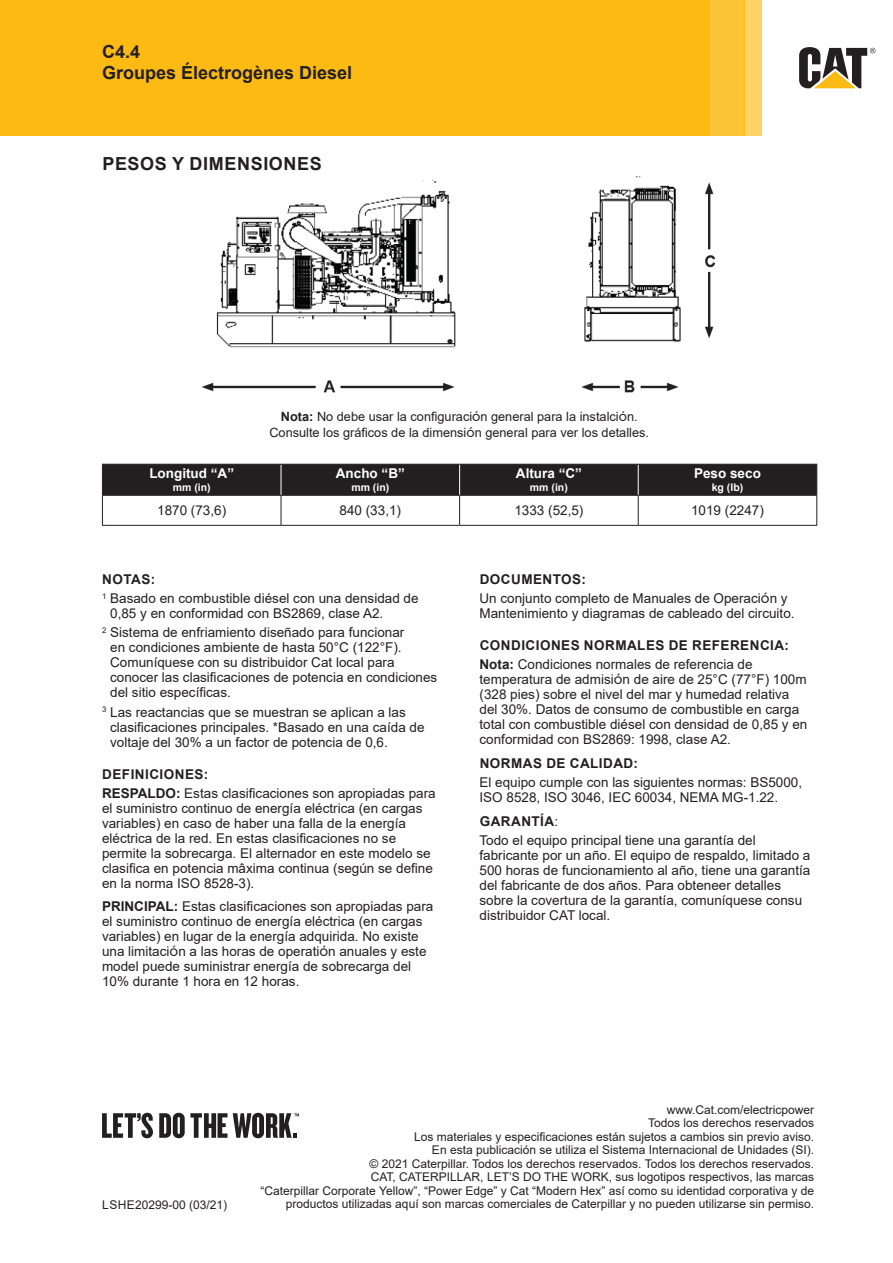
<style>
.page{position:relative;width:893px;height:1263px;background:#fff}
.page>*{position:absolute;margin:0;border:0;box-sizing:border-box;transform-origin:0 0}
._12_pt_headings{font:700 18px/21px "Arial";color:#231f20}
._12_pt_headings-2{font:700 18px "Arial";letter-spacing:.035em;color:#231f20}
.t1{font:13.5px/15px "Arial";color:#231f20}
.t2{font:700 13.5px "Arial";letter-spacing:.035em;color:#231f20}
.t3{font:700 13.5px "Arial";color:#fff}
.t4{font:12.75px/15.3px "Arial";color:#231f20;text-align:center}
.t5{font:12px/13.5px "Arial";color:#231f20;text-align:right}
.t6{font:700 10.5px "Arial";color:#fff}
.s1{font-weight:700}
.s2{font-weight:400}
</style>
<div class="page">
<div style="left:0;top:0;width:710px;height:136px;background:#fcba13"></div>
<div style="left:710px;top:0;width:34px;height:136px;background:#fcc437"></div>
<div style="left:744px;top:0;width:17px;height:136px;background:#fdd266"></div>
<svg style="left:799px;top:47px;width:76px;height:41px"></svg>
<div style="left:103px;top:465px;width:713px;height:30px;background:#231f20"></div>
<hr style="left:281px;top:495px;width:1px;height:30px;background:#231f20">
<hr style="left:459px;top:495px;width:1px;height:30px;background:#231f20">
<hr style="left:638px;top:495px;width:1px;height:30px;background:#231f20">
<hr style="left:281px;top:465px;width:1px;height:30px;background:#fff">
<hr style="left:459px;top:465px;width:1px;height:30px;background:#fff">
<hr style="left:638px;top:465px;width:1px;height:30px;background:#fff">
<hr style="left:103px;top:495px;width:178px;height:1px;background:#231f20">
<hr style="left:281px;top:495px;width:179px;height:1px;background:#231f20">
<hr style="left:460px;top:495px;width:178px;height:1px;background:#231f20">
<hr style="left:638px;top:495px;width:178px;height:1px;background:#231f20">
<hr style="left:102px;top:464px;width:179px;height:1px;background:#231f20">
<hr style="left:102px;top:465px;width:1px;height:30px;background:#231f20">
<hr style="left:281px;top:464px;width:179px;height:1px;background:#231f20">
<hr style="left:460px;top:464px;width:178px;height:1px;background:#231f20">
<hr style="left:638px;top:464px;width:179px;height:1px;background:#231f20">
<hr style="left:816px;top:465px;width:1px;height:30px;background:#231f20">
<hr style="left:102px;top:495px;width:1px;height:30px;background:#231f20">
<hr style="left:816px;top:495px;width:1px;height:30px;background:#231f20">
<hr style="left:102px;top:525px;width:179px;height:1px;background:#231f20">
<hr style="left:281px;top:525px;width:179px;height:1px;background:#231f20">
<hr style="left:460px;top:525px;width:178px;height:1px;background:#231f20">
<hr style="left:638px;top:525px;width:179px;height:1px;background:#231f20">
<svg style="left:102px;top:1113px;width:51px;height:25px"></svg>
<svg style="left:159px;top:1113px;width:68px;height:25px"></svg>
<svg style="left:233px;top:1113px;width:66px;height:25px"></svg>
<img style="left:202px;top:176px;width:514px;height:217px">
<h1 class="_12_pt_headings" style="left:102px;top:41px;width:252px">C4.4<br>Groupes Électrogènes Diesel</h1>
<p class="_12_pt_headings-2" style="left:102px;top:151px;width:221px">PESOS Y DIMENSIONES</p>
<p class="t3" style="left:149px;top:464px;width:86px">Longitud “A”</p>
<p class="t6" style="left:173px;top:480px;width:39px">mm (in)</p>
<p class="t4" style="left:269px;top:409px;width:381px"><span class="s1">Nota:</span> No debe usar la configuraciÓn general para la instalciÓn.<br>Consulte los gráficos de la dimensiÓn general para ver los detalles.</p>
<p class="t3" style="left:336px;top:464px;width:70px">Ancho “B”</p>
<p class="t6" style="left:351px;top:480px;width:39px">mm (in)</p>
<p class="t3" style="left:516px;top:464px;width:68px">Altura “C”</p>
<p class="t6" style="left:530px;top:480px;width:39px">mm (in)</p>
<p class="t3" style="left:694px;top:464px;width:68px">Peso seco</p>
<p class="t6" style="left:712px;top:480px;width:33px">kg (lb)</p>
<p class="t1" style="left:157px;top:503px;width:71px">1870 (73,6)</p>
<p class="t1" style="left:340px;top:503px;width:63px">840 (33,1)</p>
<p class="t1" style="left:514px;top:503px;width:71px">1333 (52,5)</p>
<p class="t1" style="left:691px;top:503px;width:74px">1019 (2247)</p>
<p class="t2" style="left:102px;top:570px;width:54px">NOTAS:</p>
<p class="t1" style="left:110px;top:591px;width:310px;text-indent:-8px"><sup>1</sup> Basado en combustible diésel con una densidad de<br>0,85 y en conformidad con BS2869, clase A2.</p>
<p class="t1" style="left:110px;top:625px;width:329px;text-indent:-8px"><sup>2</sup> Sistema de enfriamiento diseñado para funcionar<br>en condiciones ambiente de hasta 50°C (122°F).<br>Comuníquese con su distribuidor Cat local para conocer las clasificaciones de potencia en condiciones del sitio específicas.</p>
<p class="t1" style="left:110px;top:704px;width:316px;text-indent:-8px"><sup>3</sup> Las reactancias que se muestran se aplican a las clasificaciones principales. *Basado en una caída de voltaje del 30% a un factor de potencia de 0,6.</p>
<p class="t2" style="left:102px;top:764px;width:107px">DEFINICIONES:</p>
<p class="t1" style="left:102px;top:786px;width:335px"><span class="s1">RESPALDO:</span> Estas clasificaciones son apropiadas para el suministro continuo de energía eléctrica (en cargas variables) en caso de haber una falla de la energía eléctrica de la red. En estas clasificaciones no se permite la sobrecarga. El alternador en este modelo se clasifica en potencia mâxima continua (según se define en la norma ISO 8528-3).</p>
<p class="t1" style="left:102px;top:899px;width:333px"><span class="s1">PRINCIPAL:</span> Estas clasificaciones son apropiadas para el suministro continuo de energía eléctrica (en cargas variables) en lugar de la energía adquirida. No existe una limitaciÓn a las horas de operatiÓn anuales y este model puede suministrar energía de sobrecarga del 10% durante 1 hora en 12 horas.</p>
<p class="t2" style="left:480px;top:570px;width:108px">DOCUMENTOS:</p>
<p class="t1" style="left:479px;top:591px;width:317px">Un conjunto completo de Manuales de OperaciÓn y<br>Mantenimiento y diagramas de cableado del circuito.</p>
<p class="t2" style="left:480px;top:636px;width:311px">CONDICIONES NORMALES DE REFERENCIA:</p>
<p class="t1" style="left:479px;top:657px;width:329px"><span class="s1">Nota:</span> Condiciones normales de referencia de temperatura de admisiÓn de aire de 25°C (77°F) 100m (328 pies) sobre el nivel del mar y humedad relativa del 30%. Datos de consumo de combustible en carga total con combustible diésel con densidad de 0,85 y en conformidad con BS2869: 1998, clase A2.</p>
<p class="t2" style="left:480px;top:754px;width:160px">NORMAS DE CALIDAD:</p>
<p class="t1" style="left:479px;top:775px;width:324px">El equipo cumple con las siguientes normas: BS5000,<br>ISO 8528, ISO 3046, IEC 60034, NEMA MG-1.22.</p>
<p class="t2" style="left:480px;top:811px;width:80px">GARANTÍA<span class="s2">:</span></p>
<p class="t1" style="left:479px;top:833px;width:332px">Todo el equipo principal tiene una garantía del fabricante por un año. El equipo de respaldo, limitado a 500 horas de funcionamiento al año, tiene una garantía del fabricante de dos años. Para obteneer detalles sobre la covertura de la garantía, comuníquese consu distribuidor CAT local.</p>
<p class="t5" style="left:102px;top:1198px;width:126px">LSHE20299-00 (03/21)</p>
<p class="t5" style="left:667px;top:1103px;width:149px">www.Cat.com/electricpower</p>
<p class="t5" style="left:414px;top:1116px;width:402px">Todos los derechos reservados<br>Los materiales y especificaciones están sujetos a cambios sin previo aviso.<br>En esta publicación se utiliza el Sistema Internacional de Unidades (SI).</p>
<p class="t5" style="left:261px;top:1157px;width:555px">© 2021 Caterpillar. Todos los derechos reservados. Todos los derechos reservados.<br>CAT, CATERPILLAR, LET’S DO THE WORK, sus logotipos respectivos, las marcas<br>“Caterpillar Corporate Yellow”, “Power Edge” y Cat “Modern Hex” así como su identidad corporativa y de productos utilizadas aquí son marcas comerciales de Caterpillar y no pueden utilizarse sin permiso.</p>
</div>
